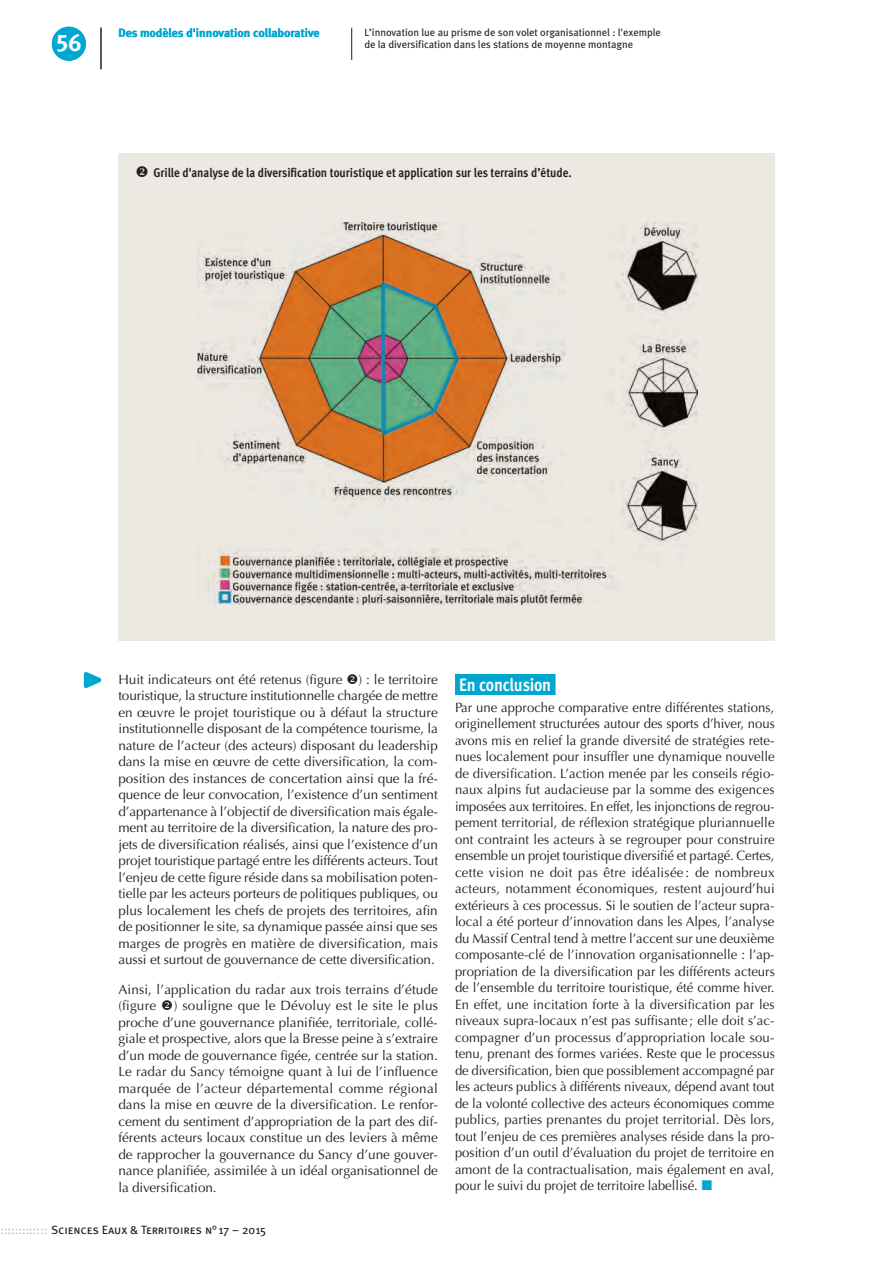
<style>
.page{position:relative;width:893px;height:1263px;background:#fff}
.page>*{position:absolute;margin:0;border:0;box-sizing:border-box;transform-origin:0 0}
.t1{font:24px "Meta Bold Caps Expert";color:#fff}
.t2{font:700 18px "Meta Cond OT";letter-spacing:-.015em;color:#fff}
.t3{font:13.5px/16.5px "Optima";letter-spacing:-.005em;color:#231f20;text-align:justify}
.t4{font:700 12.75px "Meta Cond OT";color:#231f20}
.t5{font:12px "Meta Book Caps";letter-spacing:-.005em;color:#231f20}
.t6{font:700 12px "Meta";color:#00a7d1}
.t7{font:10.5px/12px "Meta Book LF";color:#231f20}
.s1{color:#bcbdc0}
</style>
<div class="page">
<div style="left:118px;top:153px;width:657px;height:488px;background:#ece9e3"></div>
<svg style="left:83px;top:672px;width:19px;height:16px"></svg>
<div style="left:455px;top:674px;width:101px;height:21px;background:#00a7d1"></div>
<img style="left:197px;top:222px;width:500px;height:383px">
<hr style="left:351px;top:28px;width:1px;height:32px;background:#231f20">
<div style="left:52px;top:27px;width:34px;height:34px;background:#00a7d1;border-radius:50%"></div>
<hr style="left:101px;top:28px;width:1px;height:41px;background:#231f20">
<h1 class="t1" style="left:56px;top:28px;width:27px">56</h1>
<p class="t6" style="left:118px;top:25px;width:203px">Des modèles d'innovation collaborative</p>
<p class="t7" style="left:364px;top:26px;width:298px">L’innovation lue au prisme de son volet organisationnel : l'exemple de la diversification dans les stations de moyenne montagne</p>
<p class="t4" style="left:135px;top:165px;width:438px">❖ Grille d'analyse de la diversification touristique et application sur les terrains d’étude.</p>
<p class="t3" style="left:118px;top:671px;width:321px">Huit indicateurs ont été retenus (figure ❖) : le territoire touristique, la structure institutionnelle chargée de mettre en œuvre le projet touristique ou à défaut la structure institutionnelle disposant de la compétence tourisme, la nature de l’acteur (des acteurs) disposant du leadership dans la mise en œuvre de cette diversification, la com&shy;position des instances de concertation ainsi que la fré&shy;quence de leur convocation, l’existence d’un sentiment d’appartenance à l’objectif de diversification mais égale&shy;ment au territoire de la diversification, la nature des pro&shy;jets de diversification réalisés, ainsi que l’existence d’un projet touristique partagé entre les différents acteurs. Tout l’enjeu de cette figure réside dans sa mobilisation poten&shy;tielle par les acteurs porteurs de politiques publiques, ou plus localement les chefs de projets des territoires, afin de positionner le site, sa dynamique passée ainsi que ses marges de progrès en matière de diversification, mais aussi et surtout de gouvernance de cette diversification.</p>
<p class="t3" style="left:118px;top:981px;width:321px">Ainsi, l’application du radar aux trois terrains d’étude (figure ❖) souligne que le Dévoluy est le site le plus proche d’une gouvernance planifiée, territoriale, collé&shy;giale et prospective, alors que la Bresse peine à s’extraire d’un mode de gouvernance figée, centrée sur la station.<br>Le radar du Sancy témoigne quant à lui de l’influence marquée de l’acteur départemental comme régional dans la mise en œuvre de la diversification. Le renfor&shy;cement du sentiment d’appropriation de la part des dif&shy;férents acteurs locaux constitue un des leviers à même de rapprocher la gouvernance du Sancy d’une gouver&shy;nance planifiée, assimilée à un idéal organisationnel de la diversification.</p>
<h2 class="t2" style="left:459px;top:673px;width:93px">En conclusion</h2>
<p class="t3" style="left:455px;top:699px;width:321px">Par une approche comparative entre différentes stations, originellement structurées autour des sports d’hiver, nous avons mis en relief la grande diversité de stratégies rete&shy;nues localement pour insuffler une dynamique nouvelle de diversification. L’action menée par les conseils régio&shy;naux alpins fut audacieuse par la somme des exigences imposées aux territoires. En effet, les injonctions de regrou&shy;pement territorial, de réflexion stratégique pluriannuelle ont contraint les acteurs à se regrouper pour construire ensemble un projet touristique diversifié et partagé. Certes, cette vision ne doit pas être idéalisée : de nombreux acteurs, notamment économiques, restent aujourd’hui extérieurs à ces processus. Si le soutien de l’acteur supra&shy;local a été porteur d’innovation dans les Alpes, l’analyse du Massif Central tend à mettre l’accent sur une deuxième composante-clé de l’innovation organisationnelle : l’ap&shy;propriation de la diversification par les différents acteurs de l’ensemble du territoire touristique, été comme hiver.<br>En effet, une incitation forte à la diversification par les niveaux supra-locaux n’est pas suffisante ; elle doit s’ac&shy;compagner d’un processus d’appropriation locale sou&shy;tenu, prenant des formes variées. Reste que le processus de diversification, bien que possiblement accompagné par les acteurs publics à différents niveaux, dépend avant tout de la volonté collective des acteurs économiques comme publics, parties prenantes du projet territorial. Dès lors, tout l’enjeu de ces premières analyses réside dans la pro&shy;position d’un outil d’évaluation du projet de territoire en amont de la contractualisation, mais également en aval, pour le suivi du projet de territoire labellisé.</p>
<p class="t5" style="left:0;top:1223px;width:267px"><span class="s1">:::::::::::::</span> Sciences Eaux &amp; Territoires n° 17 – 2015</p>
</div>
